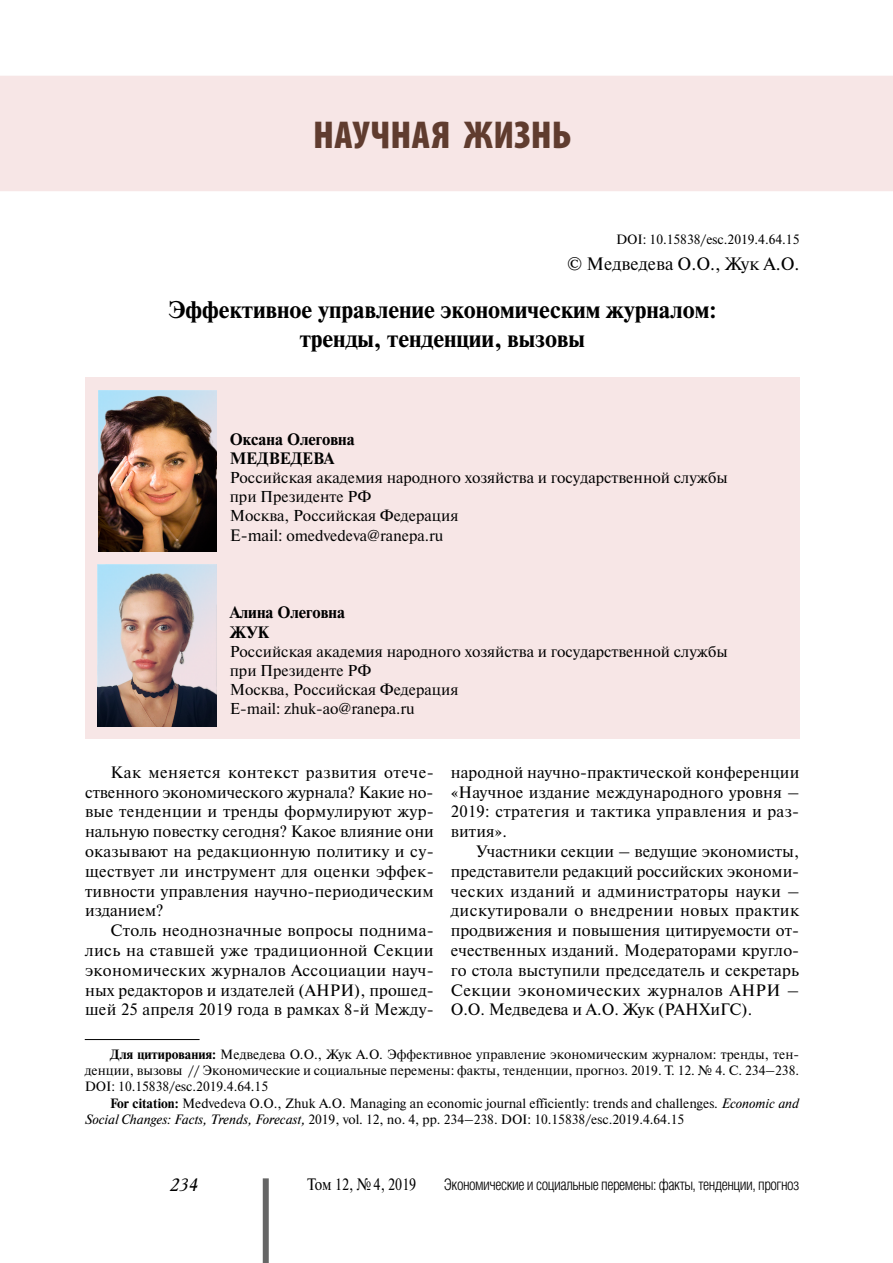
<style>
.page{position:relative;width:893px;height:1263px;background:#fff}
.page>*{position:absolute;margin:0;border:0;box-sizing:border-box;transform-origin:0 0}
.t1{font:900 condensed 39px "Myriad Pro";letter-spacing:.01em;color:#603c2f}
.t2{font:700 24px/28.8px "Newton C";color:#000;text-align:center}
.t3{font:18px "Newton C";color:#000}
.t4{font:italic 18px "Academy";color:#000}
.t5{font:16.5px/19.8px "Newton C";letter-spacing:.01em;color:#000;text-align:justify}
.t6{font:700 16.5px/19.8px "Newton C";color:#000}
.t7{font:16.5px "Newton C";letter-spacing:.01em;color:#000;scale:.85 1}
.t8{font:15.75px/19.2px "Newton C";color:#000}
.t9{font:300 15.75px "Helios Cond";letter-spacing:-.03em;color:#000}
.t10{font:13.5px/16.2px "Newton C";color:#000;text-align:justify}
.s1{font-size:16.5px}
.s2{font-weight:700}
.s3{font-style:italic}
</style>
<div class="page">
<div style="left:263px;top:1178px;width:6px;height:85px;background:#666"></div>
<div style="left:85px;top:377px;width:714px;height:362px;background:#f7e6e6"></div>
<div style="left:1px;top:76px;width:891px;height:114px;background:#f7e6e6"></div>
<div style="left:0;top:76px;width:893px;height:115px;border:2px solid #f7e6e6"></div>
<hr style="left:85px;top:1039px;width:115px;height:1px;background:#000">
<img style="left:98px;top:390px;width:119px;height:162px">
<img style="left:98px;top:565px;width:119px;height:161px">
<h1 class="t1" style="left:313px;top:110px;width:260px">НАУЧНАЯ ЖИЗНЬ</h1>
<p class="t10" style="left:616px;top:231px;width:185px">DOI: 10.15838/esc.2019.4.64.15</p>
<p class="t3" style="left:567px;top:254px;width:234px">© Медведева О.О., Жук А.О.</p>
<h2 class="t2" style="left:168px;top:295px;width:550px">Эффективное управление экономическим журналом: тренды, тенденции, вызовы</h2>
<p class="t6" style="left:230px;top:429px;width:127px">Оксана Олеговна<br>МЕДВЕДЕВА</p>
<p class="t8" style="left:230px;top:468px;width:499px">Российская академия народного хозяйства и государственной службы при Президенте РФ<br>Москва, Российская Федерация<br><span class="s1">E-mail:</span> omedvedeva@ranepa.ru</p>
<p class="t6" style="left:230px;top:602px;width:117px">Алина Олеговна<br>ЖУК</p>
<p class="t8" style="left:230px;top:642px;width:499px">Российская академия народного хозяйства и государственной службы при Президенте РФ<br>Москва, Российская Федерация<br>Е-mail: zhuk-ao@ranepa.ru</p>
<p class="t5" style="left:451px;top:762px;width:350px">народной научно-практической конференции «Научное издание международного уровня – 2019: стратегия и тактика управления и раз&shy;вития».</p>
<p class="t5" style="left:451px;top:841px;width:350px;text-indent:26px">Участники секции – ведущие экономисты, представители редакций российских экономи&shy;ческих изданий и администраторы науки – дискутировали о внедрении новых практик продвижения и повышения цитируемости от&shy;ечественных изданий. Модераторами кругло&shy;го стола выступили председатель и секретарь Секции экономических журналов АНРИ – О.О. Медведева и А.О. Жук (РАНХиГС).</p>
<p class="t10" style="left:85px;top:1046px;width:716px;text-indent:26px"><span class="s2">Для цитирования:</span> Медведева О.О., Жук А.О. Эффективное управление экономическим журналом: тренды, тен&shy;денции, вызовы // Экономические и социальные перемены: факты, тенденции, прогноз. 2019. Т. 12. № 4. С. 234–238.<br>DOI: 10.15838/esc.2019.4.64.15</p>
<p class="t10" style="left:85px;top:1095px;width:716px;text-indent:26px"><span class="s2">For citation:</span> Medvedeva O.O., Zhuk A.O. Managing an economic journal efficiently: trends and challenges. <span class="s3">Economic and<br>Social Changes: Facts, Trends, Forecast,</span> 2019, vol. 12, no. 4, pp. 234–238. DOI: 10.15838/esc.2019.4.64.15</p>
<p class="t5" style="left:85px;top:762px;width:350px;text-indent:26px">Как меняется контекст развития отече&shy;ственного экономического журнала? Какие но&shy;вые тенденции и тренды формулируют жур&shy;нальную повестку сегодня? Какое влияние они оказывают на редакционную политику и су&shy;ществует ли инструмент для оценки эффек&shy;тивности управления научно-периодическим изданием?</p>
<p class="t5" style="left:85px;top:921px;width:350px;text-indent:26px">Столь неоднозначные вопросы поднима&shy;лись на ставшей уже традиционной Секции экономических журналов Ассоциации науч&shy;ных редакторов и издателей (АНРИ), прошед&shy;шей 25 апреля 2019 года в рамках 8-й Между-</p>
<p class="t4" style="left:170px;top:1174px;width:30px">234</p>
<p class="t7" style="left:307px;top:1175px;width:130px">Том 12, №4, 2019</p>
<p class="t9" style="left:444px;top:1176px;width:357px">Экономические и социальные перемены: факты, тенденции, прогноз</p>
</div>
